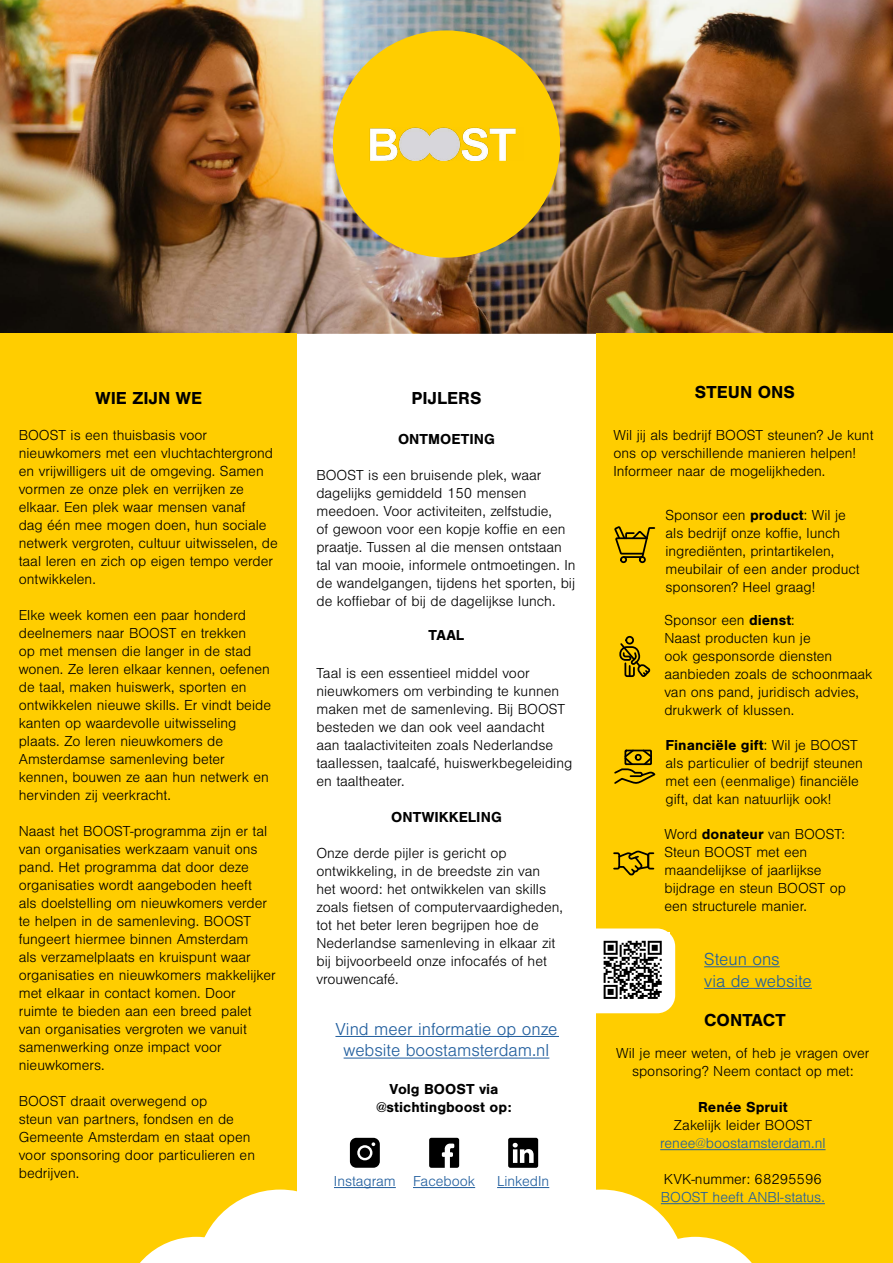
<style>
.page{position:relative;width:893px;height:1263px;background:#fff}
.page>*{position:absolute;margin:0;border:0;box-sizing:border-box;transform-origin:0 0}
.t1{font:300 18px/21.6px "Nimbus San";color:#215e9e;text-align:center}
.t2{font:700 18px "Nimbus San";color:#000}
.t3{font:300 15px/18px "Nimbus San";color:#000}
.t4{font:300 15px "Nimbus San";color:#215e9e}
.t5{font:700 15px/18px "Nimbus San";color:#000;text-align:center}
.s1{font-weight:700}
</style>
<div class="page">
<img style="left:0;top:0;width:893px;height:334px">
<div style="left:333px;top:30px;width:227px;height:228px;background:#ffcd00;border-radius:50%"></div>
<div style="left:0;top:334px;width:297px;height:929px;background:#ffcd00"></div>
<div style="left:597px;top:334px;width:296px;height:929px;background:#ffcd00"></div>
<div style="left:620px;top:556px;width:7px;height:7px;border:2px solid #000;border-radius:50%"></div>
<div style="left:639px;top:556px;width:7px;height:7px;border:2px solid #000;border-radius:50%"></div>
<svg style="left:614px;top:526px;width:42px;height:33px"></svg>
<div style="left:625px;top:636px;width:9px;height:8px;border:2px solid #000;border-radius:50%"></div>
<svg style="left:619px;top:641px;width:32px;height:36px"></svg>
<svg style="left:614px;top:749px;width:42px;height:35px"></svg>
<div style="left:635px;top:754px;width:7px;height:7px;border:2px solid #000;border-radius:50%"></div>
<svg style="left:613px;top:850px;width:42px;height:26px"></svg>
<hr style="left:660px;top:1149px;width:165px;height:1px;background:#215e9e">
<hr style="left:661px;top:1203px;width:164px;height:1px;background:#215e9e">
<img style="left:369px;top:128px;width:147px;height:33px">
<svg style="left:596px;top:1189px;width:173px;height:74px"></svg>
<svg style="left:140px;top:1189px;width:157px;height:74px"></svg>
<svg style="left:350px;top:1138px;width:30px;height:30px"></svg>
<svg style="left:429px;top:1138px;width:30px;height:30px"></svg>
<svg style="left:508px;top:1138px;width:30px;height:30px"></svg>
<hr style="left:334px;top:1187px;width:62px;height:1px;background:#215e9e">
<hr style="left:413px;top:1187px;width:62px;height:1px;background:#215e9e">
<hr style="left:497px;top:1187px;width:52px;height:1px;background:#215e9e">
<hr style="left:335px;top:1036px;width:224px;height:1px;background:#215e9e">
<hr style="left:344px;top:1058px;width:205px;height:1px;background:#215e9e">
<hr style="left:704px;top:966px;width:76px;height:1px;background:#215e9e">
<hr style="left:704px;top:988px;width:108px;height:1px;background:#215e9e">
<div style="left:576px;top:928px;width:99px;height:85px;background:#fff;border-radius:18px"></div>
<svg style="left:603px;top:940px;width:59px;height:59px"></svg>
<p class="t2" style="left:95px;top:388px;width:108px">WIE ZIJN WE</p>
<p class="t3" style="left:19px;top:427px;width:260px">BOOST is een thuisbasis voor nieuwkomers met een vluchtachtergrond en vrijwilligers uit de omgeving. Samen vormen ze onze plek en verrijken ze elkaar. Een plek waar mensen vanaf<br>dag één mee mogen doen, hun sociale netwerk vergroten, cultuur uitwisselen, de taal leren en zich op eigen tempo verder ontwikkelen.</p>
<p class="t3" style="left:19px;top:607px;width:254px">Elke week komen een paar honderd deelnemers naar BOOST en trekken<br>op met mensen die langer in de stad wonen. Ze leren elkaar kennen, oefenen de taal, maken huiswerk, sporten en ontwikkelen nieuwe skills. Er vindt beide kanten op waardevolle uitwisseling plaats. Zo leren nieuwkomers de Amsterdamse samenleving beter kennen, bouwen ze aan hun netwerk en hervinden zij veerkracht.</p>
<p class="t3" style="left:19px;top:823px;width:259px">Naast het BOOST-programma zijn er tal van organisaties werkzaam vanuit ons pand. Het programma dat door deze organisaties wordt aangeboden heeft<br>als doelstelling om nieuwkomers verder te helpen in de samenleving. BOOST fungeert hiermee binnen Amsterdam<br>als verzamelplaats en kruispunt waar organisaties en nieuwkomers makkelijker met elkaar in contact komen. Door ruimte te bieden aan een breed palet van organisaties vergroten we vanuit samenwerking onze impact voor nieuwkomers.</p>
<p class="t3" style="left:19px;top:1093px;width:238px">BOOST draait overwegend op<br>steun van partners, fondsen en de<br>Gemeente Amsterdam en staat open voor sponsoring door particulieren en bedrijven.</p>
<p class="t2" style="left:411px;top:388px;width:71px">PIJLERS</p>
<p class="t5" style="left:398px;top:430px;width:98px">ONTMOETING</p>
<p class="t3" style="left:316px;top:466px;width:261px">BOOST is een bruisende plek, waar dagelijks gemiddeld 150 mensen meedoen. Voor activiteiten, zelfstudie,<br>of gewoon voor een kopje koffie en een praatje. Tussen al die mensen ontstaan tal van mooie, informele ontmoetingen. In de wandelgangen, tijdens het sporten, bij de koffiebar of bij de dagelijkse lunch.</p>
<p class="t5" style="left:429px;top:626px;width:37px">TAAL</p>
<p class="t3" style="left:316px;top:664px;width:257px">Taal is een essentieel middel voor nieuwkomers om verbinding te kunnen maken met de samenleving. Bij BOOST besteden we dan ook veel aandacht<br>aan taalactiviteiten zoals Nederlandse taallessen, taalcafé, huiswerkbegeleiding en taaltheater.</p>
<p class="t5" style="left:391px;top:808px;width:112px">ONTWIKKELING</p>
<p class="t3" style="left:316px;top:844px;width:248px">Onze derde pijler is gericht op ontwikkeling, in de breedste zin van het woord: het ontwikkelen van skills zoals fietsen of computervaardigheden, tot het beter leren begrijpen hoe de Nederlandse samenleving in elkaar zit bij bijvoorbeeld onze infocafés of het vrouwencafé.</p>
<p class="t1" style="left:335px;top:1018px;width:224px">Vind meer informatie op onze website boostamsterdam.nl</p>
<p class="t5" style="left:376px;top:1080px;width:137px">Volg BOOST via @stichtingboost op:</p>
<p class="t4" style="left:334px;top:1173px;width:143px">Instagram Facebook</p>
<p class="t4" style="left:497px;top:1173px;width:54px">LinkedIn</p>
<p class="t2" style="left:695px;top:382px;width:101px">STEUN ONS</p>
<p class="t3" style="left:613px;top:427px;width:262px">Wil jij als bedrijf BOOST steunen? Je kunt ons op verschillende manieren helpen!<br>Informeer naar de mogelijkheden.</p>
<p class="t3" style="left:665px;top:507px;width:196px">Sponsor een <span class="s1">product</span>: Wil je als bedrijf onze koffie, lunch ingrediënten, printartikelen, meubilair of een ander product sponsoren? Heel graag!</p>
<p class="t3" style="left:664px;top:611px;width:210px">Sponsor een <span class="s1">dienst</span>:<br>Naast producten kun je<br>ook gesponsorde diensten aanbieden zoals de schoonmaak van ons pand, juridisch advies, drukwerk of klussen.</p>
<p class="t3" style="left:665px;top:736px;width:199px"><span class="s1">Financiële gift</span>: Wil je BOOST als particulier of bedrijf steunen met een (eenmalige) financiële gift, dat kan natuurlijk ook!</p>
<p class="t3" style="left:664px;top:825px;width:183px">Word <span class="s1">donateur</span> van BOOST:<br>Steun BOOST met een maandelijkse of jaarlijkse bijdrage en steun BOOST op een structurele manier.</p>
<p class="t1" style="left:704px;top:949px;width:109px;text-align:left">Steun ons<br>via de website</p>
<p class="t2" style="left:704px;top:1010px;width:83px">CONTACT</p>
<p class="t3" style="left:616px;top:1045px;width:255px;text-align:center">Wil je meer weten, of heb je vragen over sponsoring? Neem contact op met:</p>
<p class="t5" style="left:698px;top:1098px;width:91px">Renée Spruit</p>
<p class="t3" style="left:674px;top:1117px;width:140px">Zakelijk leider BOOST</p>
<p class="t4" style="left:660px;top:1135px;width:167px">renee@boostamsterdam.nl</p>
<p class="t3" style="left:664px;top:1171px;width:159px">KVK-nummer: 68295596</p>
<p class="t4" style="left:661px;top:1189px;width:166px">BOOST heeft ANBI-status.</p>
</div>
